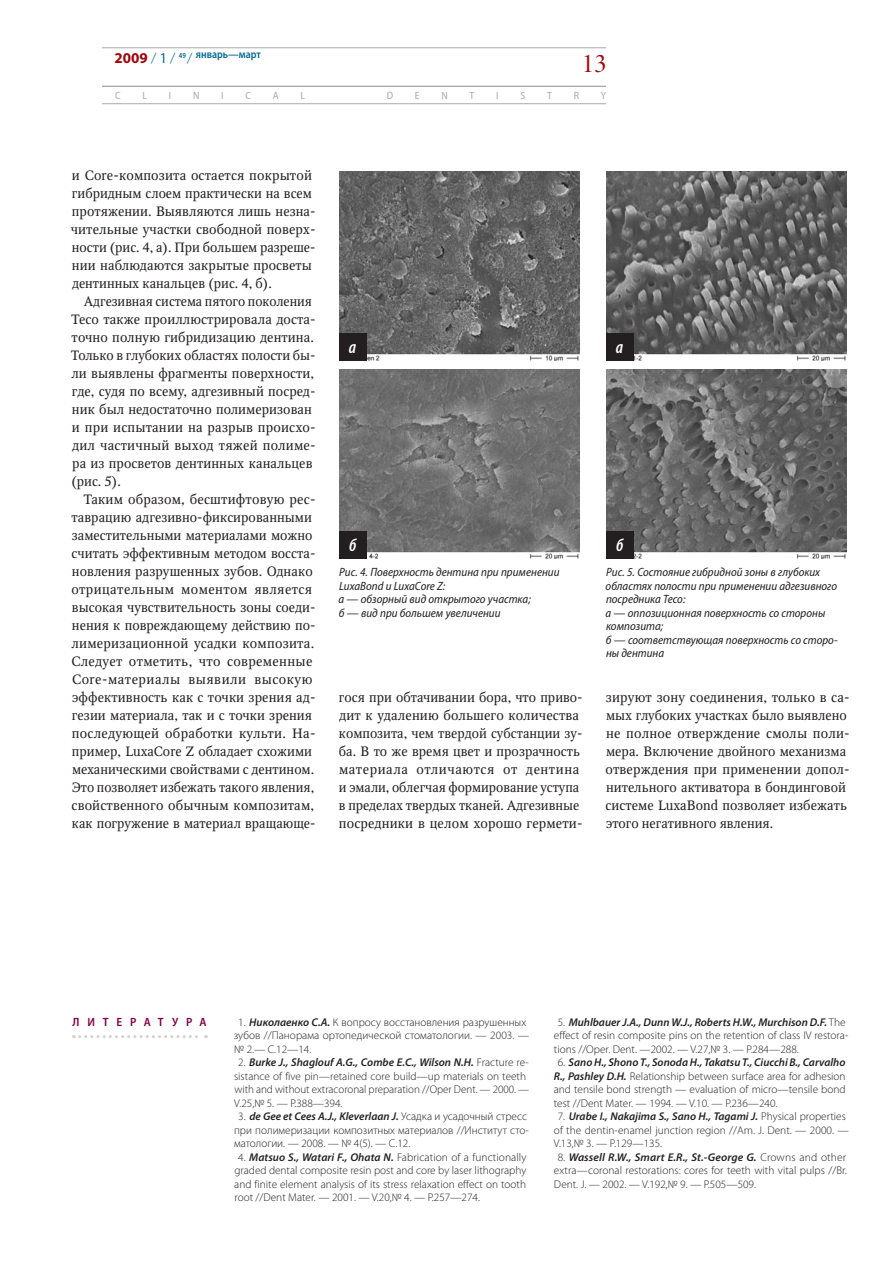
<style>
.page{position:relative;width:893px;height:1263px;background:#fff}
.page>*{position:absolute;margin:0;border:0;box-sizing:border-box;transform-origin:0 0}
.t1{font:27px "Minion Pro Disp";color:#9d070d}
.t2{font:italic 600 condensed 18px "Myriad Pro";color:#fff}
.t3{font:13.5px/18px "Octava";letter-spacing:.005em;color:#231f20}
.t4{font:italic semi-condensed 12px/13.5px "Myriad Pro";color:#231f20}
.t5{font:600 semi-condensed 12px "Myriad Pro";letter-spacing:.69em;color:#80004a}
.t6{font:300 11.25px/13.5px "Myriad Pro";color:#231f20}
.t7{font:600 semi-condensed 11.25px "Myriad Pro";color:#006991;scale:.95 1}
.t8{font:semi-condensed 10.5px "Myriad Pro";color:#a8a9ad}
.s1{font-weight:700;font-stretch:normal;font-size:15px;color:#9d070d}
.s2{font-weight:300;font-stretch:normal;font-size:15px}
.s3{font-weight:400;font-stretch:normal;font-size:15px}
.s4{font-size:7.5px}
.s5{font-weight:600;font-style:italic}
</style>
<div class="page">
<hr style="left:102px;top:48px;width:504px;height:1px;background:#a8a9ad">
<hr style="left:102px;top:86px;width:504px;height:1px;background:#a8a9ad">
<hr style="left:102px;top:103px;width:504px;height:1px;background:#a8a9ad">
<svg style="left:74px;top:1035px;width:133px;height:3px"></svg>
<img style="left:339px;top:171px;width:240px;height:189px">
<img style="left:339px;top:369px;width:240px;height:189px">
<div style="left:339px;top:531px;width:27px;height:27px;background:#231f20"></div>
<div style="left:339px;top:333px;width:27px;height:27px;background:#231f20"></div>
<img style="left:606px;top:171px;width:240px;height:189px">
<img style="left:606px;top:369px;width:240px;height:189px">
<div style="left:606px;top:531px;width:27px;height:27px;background:#231f20"></div>
<div style="left:606px;top:333px;width:27px;height:27px;background:#231f20"></div>
<p class="t7" style="left:115px;top:47px;width:156px"><span class="s1">2009</span> <span class="s2">/</span> <span class="s3">1</span> <span class="s2">/</span> <span class="s4">49</span> <span class="s2">/</span> январь—март</p>
<p class="t8" style="left:115px;top:89px;width:7px">C</p>
<p class="t8" style="left:142px;top:89px;width:6px">L</p>
<p class="t8" style="left:169px;top:89px;width:4px">I</p>
<p class="t8" style="left:193px;top:89px;width:8px">N</p>
<p class="t8" style="left:221px;top:89px;width:4px">I</p>
<p class="t8" style="left:245px;top:89px;width:7px">C</p>
<p class="t8" style="left:273px;top:89px;width:7px">A</p>
<p class="t8" style="left:301px;top:89px;width:6px">L</p>
<p class="t8" style="left:387px;top:89px;width:8px">D</p>
<p class="t8" style="left:415px;top:89px;width:6px">E</p>
<p class="t8" style="left:441px;top:89px;width:8px">N</p>
<p class="t8" style="left:470px;top:89px;width:6px">T</p>
<p class="t8" style="left:496px;top:89px;width:4px">I</p>
<p class="t8" style="left:520px;top:89px;width:6px">S</p>
<p class="t8" style="left:547px;top:89px;width:6px">T</p>
<p class="t8" style="left:574px;top:89px;width:7px">R</p>
<p class="t8" style="left:601px;top:89px;width:7px">Y</p>
<h1 class="t1" style="left:582px;top:47px;width:26px">13</h1>
<p class="t3" style="left:71px;top:166px;width:246px">и Core-композита остается покрытой гибридным слоем практически на всем протяжении. Выявляются лишь незна&shy;чительные участки свободной поверх&shy;ности (рис. 4, а). При большем разреше&shy;нии наблюдаются закрытые просветы дентинных канальцев (рис. 4, б).</p>
<p class="t3" style="left:71px;top:292px;width:246px;text-indent:13px">Адгезивная система пятого поколения Teco также проиллюстрировала доста&shy;точно полную гибридизацию дентина.<br>Только в глубоких областях полости бы&shy;ли выявлены фрагменты поверхности, где, судя по всему, адгезивный посред&shy;ник был недостаточно полимеризован и при испытании на разрыв происхо&shy;дил частичный выход тяжей полиме&shy;ра из просветов дентинных канальцев (рис. 5).</p>
<p class="t3" style="left:71px;top:490px;width:246px;text-indent:12px">Таким образом, бесштифтовую рес&shy;таврацию адгезивно‑фиксированными заместительными материалами можно считать эффективным методом восста&shy;новления разрушенных зубов. Однако отрицательным моментом является высокая чувствительность зоны соеди&shy;нения к повреждающему действию по&shy;лимеризационной усадки композита.<br>Следует отметить, что современные Core-материалы выявили высокую эффективность как с точки зрения ад&shy;гезии материала, так и с точки зрения последующей обработки культи. На&shy;пример, LuxaCore Z обладает схожими механическими свойствами с дентином.<br>Это позволяет избежать такого явления, свойственного обычным композитам, как погружение в материал вращающе-</p>
<h2 class="t2" style="left:349px;top:338px;width:9px">а</h2>
<h2 class="t2" style="left:616px;top:338px;width:9px">а</h2>
<h2 class="t2" style="left:349px;top:536px;width:9px">б</h2>
<p class="t4" style="left:339px;top:565px;width:222px">Рис. 4. Поверхность дентина при применении<br>LuxaBond и LuxaCore Z:<br>а — обзорный вид открытого участка;<br>б — вид при большем увеличении</p>
<h2 class="t2" style="left:616px;top:536px;width:9px">б</h2>
<p class="t4" style="left:606px;top:565px;width:233px">Рис. 5. Состояние гибридной зоны в глубоких областях полости при применении адгезивного посредника Teco:<br>а — оппозиционная поверхность со стороны композита;<br>б — соответствующая поверхность со сторо&shy;ны дентина</p>
<p class="t3" style="left:339px;top:688px;width:245px">гося при обтачивании бора, что приво&shy;дит к удалению большего количества композита, чем твердой субстанции зу&shy;ба. В то же время цвет и прозрачность материала отличаются от дентина и эмали, облегчая формирование уступа в пределах твердых тканей. Адгезивные посредники в целом хорошо гермети-</p>
<p class="t3" style="left:605px;top:688px;width:246px">зируют зону соединения, только в са&shy;мых глубоких участках было выявлено не полное отверждение смолы поли&shy;мера. Включение двойного механизма отверждения при применении допол&shy;нительного активатора в бондинговой системе LuxaBond позволяет избежать этого негативного явления.</p>
<p class="t5" style="left:72px;top:1014px;width:136px">Литература</p>
<p class="t6" style="left:234px;top:1015px;width:297px;text-indent:4px">1. <span class="s5">Николаенко С.А.</span> К вопросу восстановления разрушенных зубов //Панорама ортопедической стоматологии. — 2003. — № 2.— С.12—14.</p>
<p class="t6" style="left:234px;top:1056px;width:297px;text-indent:4px">2. <span class="s5">Burke J., Shaglouf A.G., Combe E.C., Wilson N.H.</span> Fracture re&shy;sistance of five pin—retained core build—up materials on teeth with and without extracoronal preparation //Oper Dent. — 2000. — V.25,№ 5. — P.388—394.</p>
<p class="t6" style="left:234px;top:1110px;width:296px;text-indent:4px">3. <span class="s5">de Gee et Cees A.J., Kleverlaan J.</span> Усадка и усадочный стресс при полимеризации композитных материалов //Институт сто&shy;матологии. — 2008. — № 4(5). — С.12.</p>
<p class="t6" style="left:234px;top:1150px;width:294px;text-align:justify;text-indent:4px">4. <span class="s5">Matsuo S., Watari F., Ohata N.</span> Fabrication of a functionally graded dental composite resin post and core by laser lithography and finite element analysis of its stress relaxation effect on tooth root //Dent Mater. — 2001. — V.20,№ 4. — P.257—274.</p>
<p class="t6" style="left:554px;top:1015px;width:296px;text-indent:4px">5. <span class="s5">Muhlbauer J.A., Dunn W.J., Roberts H.W., Murchison D.F.</span> The effect of resin composite pins on the retention of class IV restora&shy;tions //Oper. Dent. —2002. — V.27,№ 3. — P.284—288.</p>
<p class="t6" style="left:554px;top:1056px;width:293px;text-align:justify;text-indent:4px">6. <span class="s5">Sano H., Shono T., Sonoda H., Takatsu T., Ciucchi B., Carvalho R., Pashley D.H.</span> Relationship between surface area for adhesion and tensile bond strength — evaluation of micro—tensile bond test //Dent Mater. — 1994. — V.10. — P.236—240.</p>
<p class="t6" style="left:554px;top:1110px;width:296px;text-indent:4px">7. <span class="s5">Urabe I., Nakajima S., Sano H., Tagami J.</span> Physical properties of the dentin-enamel junction region //Am. J. Dent. — 2000. —<br>V.13,№ 3. — P.129—135.</p>
<p class="t6" style="left:554px;top:1150px;width:294px;text-align:justify;text-indent:4px">8. <span class="s5">Wassell R.W., Smart E.R., St.-George G.</span> Crowns and other extra—coronal restorations: cores for teeth with vital pulps //Br.<br>Dent. J. — 2002. — V.192,№ 9. — P.505—509.</p>
</div>
